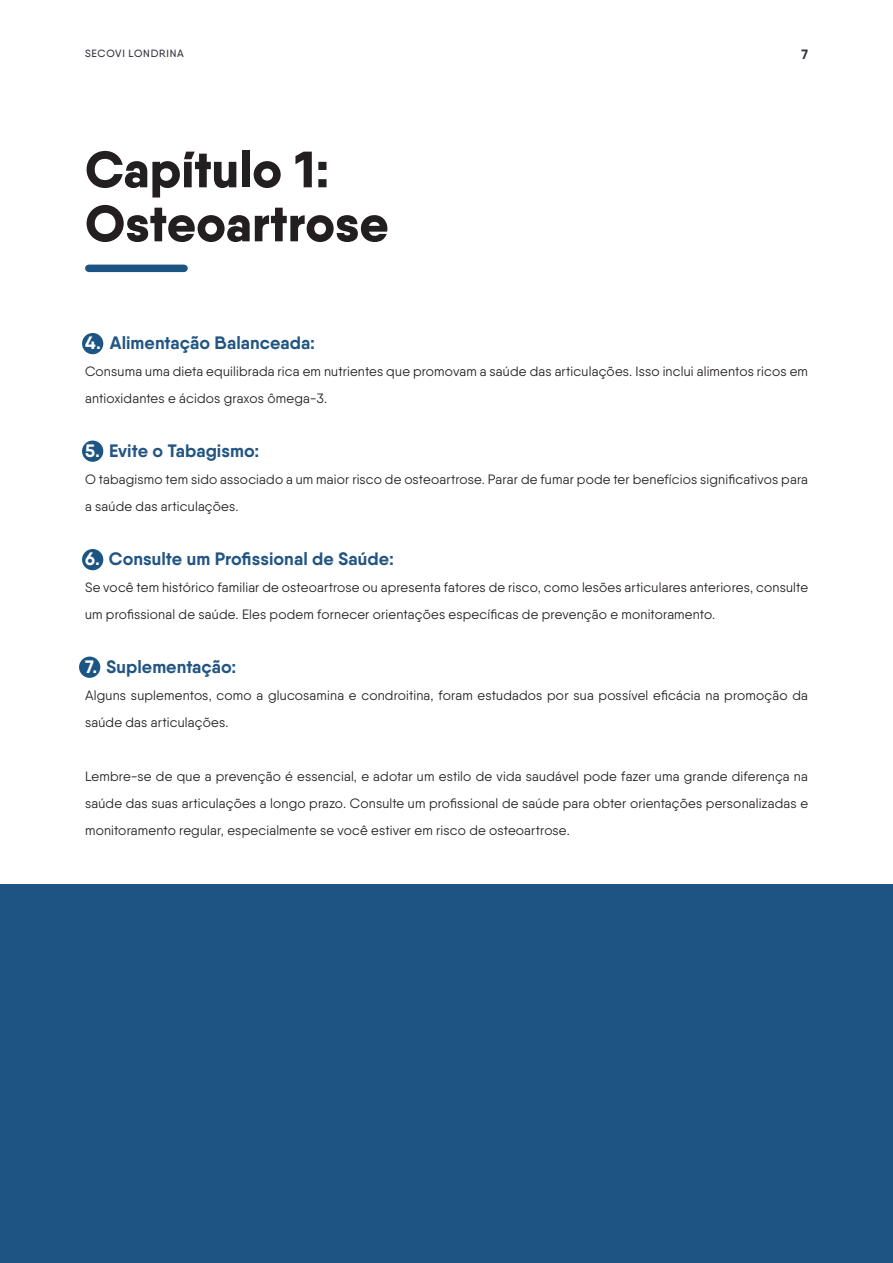
<style>
.page{position:relative;width:893px;height:1263px;background:#fff}
.page>*{position:absolute;margin:0;border:0;box-sizing:border-box;transform-origin:0 0}
.Capítulo_1__Osteoartrose{font:800 51px "Qanelas";color:#231f20}
.Body_Text{font:700 18px "Qanelas";letter-spacing:.005em;color:#225583}
.Body_Text-2{font:13.5px/27px "Qanelas";letter-spacing:.015em;color:#231f20}
.t1{font:700 13.5px "Qanelas";color:#32323f}
.t2{font:500 10.5px "Qanelas";letter-spacing:.07em;color:#32323f}
.s1{color:#fff}
</style>
<div class="page">
<div style="left:0;top:885px;width:893px;height:378px;background:#1c5583"></div>
<div style="left:89px;top:265px;width:95px;height:7px;background:#1c5583"></div>
<div style="left:82px;top:333px;width:21px;height:21px;background:#1c5583;border-radius:50%"></div>
<div style="left:82px;top:441px;width:21px;height:21px;background:#1c5583;border-radius:50%"></div>
<div style="left:82px;top:549px;width:21px;height:21px;background:#1c5583;border-radius:50%"></div>
<div style="left:79px;top:657px;width:21px;height:21px;background:#1c5583;border-radius:50%"></div>
<p class="t2" style="left:85px;top:47px;width:100px">SECOVI LONDRINA</p>
<p class="t1" style="left:801px;top:45px;width:8px">7</p>
<p class="Capítulo_1__Osteoartrose" style="left:85px;top:137px;width:246px">Capítulo 1:</p>
<p class="Capítulo_1__Osteoartrose" style="left:85px;top:191px;width:305px">Osteoartrose</p>
<p class="Body_Text" style="left:85px;top:332px;width:232px"><span class="s1">4.</span> Alimentação Balanceada:</p>
<p class="Body_Text-2" style="left:85px;top:358px;width:724px">Consuma uma dieta equilibrada rica em nutrientes que promovam a saúde das articulações. Isso inclui alimentos ricos em antioxidantes e ácidos graxos ômega-3.</p>
<p class="Body_Text" style="left:85px;top:440px;width:176px"><span class="s1">5.</span> Evite o Tabagismo:</p>
<p class="Body_Text-2" style="left:85px;top:466px;width:724px">O tabagismo tem sido associado a um maior risco de osteoartrose. Parar de fumar pode ter benefícios significativos para a saúde das articulações.</p>
<p class="Body_Text" style="left:85px;top:548px;width:310px"><span class="s1">6.</span> Consulte um Profissional de Saúde:</p>
<p class="Body_Text-2" style="left:85px;top:574px;width:724px">Se você tem histórico familiar de osteoartrose ou apresenta fatores de risco, como lesões articulares anteriores, consulte um profissional de saúde. Eles podem fornecer orientações específicas de prevenção e monitoramento.</p>
<p class="Body_Text" style="left:85px;top:656px;width:153px"><span class="s1">7.</span> Suplementação:</p>
<p class="Body_Text-2" style="left:85px;top:682px;width:724px">Alguns suplementos, como a glucosamina e condroitina, foram estudados por sua possível eficácia na promoção da saúde das articulações.</p>
<p class="Body_Text-2" style="left:85px;top:763px;width:724px;text-align:justify">Lembre-se de que a prevenção é essencial, e adotar um estilo de vida saudável pode fazer uma grande diferença na saúde das suas articulações a longo prazo. Consulte um profissional de saúde para obter orientações personalizadas e monitoramento regular, especialmente se você estiver em risco de osteoartrose.</p>
</div>
